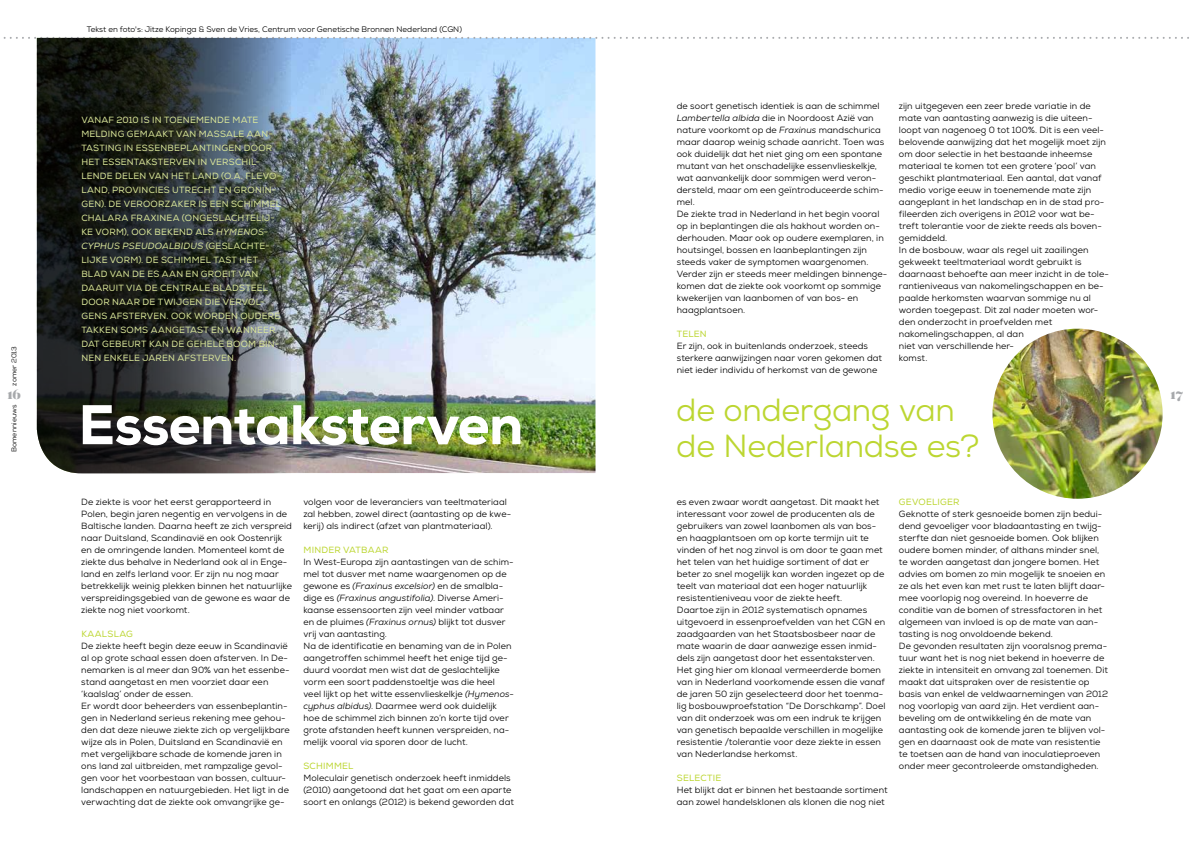
<style>
.page{position:relative;width:1191px;height:842px;background:#fff}
.page>*{position:absolute;margin:0;border:0;box-sizing:border-box;transform-origin:0 0}
.t1{font:800 55.7px "Nexa";letter-spacing:-.015em;color:#fff}
.t2{font:32px/36px "Nexa";letter-spacing:-.01em;color:#bcd631}
.t3{font:14px "Magnel";color:#a7a9ac}
.t4{font:9px/12px "Nexa";letter-spacing:.01em;color:#000}
.t5{font:9px/14px "Nexa";letter-spacing:.02em;color:#dce89a}
.t6{font:9px "Nexa";letter-spacing:.02em;color:#bcd631}
.t7{font:8px "Nexa";color:#000}
.t8{font:7px "Nexa";color:#000}
.s1{font-style:italic}
</style>
<div class="page">
<img style="left:291px;top:39px;width:304px;height:434px">
<svg style="left:3px;top:37px;width:1186px;height:2px"></svg>
<img style="left:992px;top:329px;width:170px;height:170px;border-radius:85px">
<img style="left:37px;top:38px;width:254px;height:435px">
<p class="t7" style="left:87px;top:24px;width:376px">Tekst en foto's: Jitze Kopinga &amp; Sven de Vries, Centrum voor Genetische Bronnen Nederland (CGN)</p>
<p class="t4" style="left:899px;top:100px;width:211px">zijn uitgegeven een zeer brede variatie in de mate van aantasting aanwezig is die uiteen&shy;loopt van nagenoeg 0 tot 100%. Dit is een veel&shy;belovende aanwijzing dat het mogelijk moet zijn om door selectie in het bestaande inheemse materiaal te komen tot een grotere ‘pool’ van geschikt plantmateriaal. Een aantal, dat vanaf medio vorige eeuw in toenemende mate zijn aangeplant in het landschap en in de stad pro&shy;fileerden zich overigens in 2012 voor wat be&shy;treft tolerantie voor de ziekte reeds als boven&shy;gemiddeld.<br>In de bosbouw, waar als regel uit zaailingen gekweekt teeltmateriaal wordt gebruikt is daarnaast behoefte aan meer inzicht in de tole&shy;rantieniveaus van nakomelingschappen en be&shy;paalde herkomsten waarvan sommige nu al worden toegepast. Dit zal nader moeten wor&shy;den onderzocht in proefvelden met nakomelingschappen, al dan<br>niet van verschillende her-<br>komst.</p>
<p class="t4" style="left:677px;top:100px;width:212px">de soort genetisch identiek is aan de schimmel <span class="s1">Lambertella albida</span> die in Noordoost Azië van nature voorkomt op de <span class="s1">Fraxinus</span> mandschurica maar daarop weinig schade aanricht. Toen was ook duidelijk dat het niet ging om een spontane mutant van het onschadelijke essenvlieskelkje, wat aanvankelijk door sommigen werd veron&shy;dersteld, maar om een geïntroduceerde schim&shy;mel.<br>De ziekte trad in Nederland in het begin vooral op in beplantingen die als hakhout worden on&shy;derhouden. Maar ook op oudere exemplaren, in houtsingel, bossen en laanbeplantingen zijn steeds vaker de symptomen waargenomen.<br>Verder zijn er steeds meer meldingen binnenge&shy;komen dat de ziekte ook voorkomt op sommige kwekerijen van laanbomen of van bos- en haagplantsoen.</p>
<p class="t6" style="left:677px;top:328px;width:31px">TELEN</p>
<p class="t4" style="left:677px;top:340px;width:207px">Er zijn, ook in buitenlands onderzoek, steeds sterkere aanwijzingen naar voren gekomen dat niet ieder individu of herkomst van de gewone</p>
<h2 class="t2" style="left:676px;top:392px;width:304px">de ondergang van de Nederlandse es?</h2>
<p class="t5" style="left:81px;top:113px;width:201px">VANAF 2010 IS IN TOENEMENDE MATE MELDING GEMAAKT VAN MASSALE AAN-TASTING IN ESSENBEPLANTINGEN DOOR HET ESSENTAKSTERVEN IN VERSCHIL-LENDE DELEN VAN HET LAND (O.A. FLEVO-LAND, PROVINCIES UTRECHT EN GRONIN-GEN). DE VEROORZAKER IS EEN SCHIMMEL CHALARA FRAXINEA (ONGESLACHTELIJ-KE VORM), OOK BEKEND ALS <span class="s1">HYMENOS-CYPHUS PSEUDOALBIDUS</span> (GESLACHTE-LIJKE VORM). DE SCHIMMEL TAST HET BLAD VAN DE ES AAN EN GROEIT VAN DAARUIT VIA DE CENTRALE BLADSTEEL DOOR NAAR DE TWIJGEN DIE VERVOL-GENS AFSTERVEN. OOK WORDEN OUDERE TAKKEN SOMS AANGETAST EN WANNEER DAT GEBEURT KAN DE GEHELE BOOM BIN-NEN ENKELE JAREN AFSTERVEN.</p>
<p class="t8" style="left:10px;top:386px;width:41px;rotate:-90deg">zomer 2013</p>
<h3 class="t3" style="left:7px;top:385px;width:15px">16</h3>
<h3 class="t3" style="left:1170px;top:385px;width:14px">17</h3>
<p class="t8" style="left:10px;top:452px;width:49px;rotate:-90deg">Bomennieuws</p>
<h1 class="t1" style="left:78px;top:389px;width:446px">Essentaksterven</h1>
<p class="t4" style="left:81px;top:496px;width:212px">De ziekte is voor het eerst gerapporteerd in Polen, begin jaren negentig en vervolgens in de Baltische landen. Daarna heeft ze zich verspreid naar Duitsland, Scandinavië en ook Oostenrijk en de omringende landen. Momenteel komt de ziekte dus behalve in Nederland ook al in Enge&shy;land en zelfs Ierland voor. Er zijn nu nog maar betrekkelijk weinig plekken binnen het natuurlijke verspreidingsgebied van de gewone es waar de ziekte nog niet voorkomt.</p>
<p class="t6" style="left:81px;top:628px;width:53px">KAALSLAG</p>
<p class="t4" style="left:81px;top:640px;width:210px">De ziekte heeft begin deze eeuw in Scandinavië al op grote schaal essen doen afsterven. In De&shy;nemarken is al meer dan 90% van het essenbe&shy;stand aangetast en men voorziet daar een ‘kaalslag’ onder de essen.<br>Er wordt door beheerders van essenbeplantin&shy;gen in Nederland serieus rekening mee gehou&shy;den dat deze nieuwe ziekte zich op vergelijkbare wijze als in Polen, Duitsland en Scandinavië en met vergelijkbare schade de komende jaren in ons land zal uitbreiden, met rampzalige gevol&shy;gen voor het voorbestaan van bossen, cultuur&shy;landschappen en natuurgebieden. Het ligt in de verwachting dat de ziekte ook omvangrijke ge-</p>
<p class="t4" style="left:303px;top:496px;width:209px">volgen voor de leveranciers van teeltmateriaal zal hebben, zowel direct (aantasting op de kwe&shy;kerij) als indirect (afzet van plantmateriaal).</p>
<p class="t6" style="left:303px;top:544px;width:86px">MINDER VATBAAR</p>
<p class="t4" style="left:303px;top:556px;width:212px">In West-Europa zijn aantastingen van de schim&shy;mel tot dusver met name waargenomen op de gewone es <span class="s1">(Fraxinus excelsior)</span> en de smalbla&shy;dige es <span class="s1">(Fraxinus angustifolia)</span>. Diverse Ameri&shy;kaanse essensoorten zijn veel minder vatbaar en de pluimes <span class="s1">(Fraxinus ornus)</span> blijkt tot dusver vrij van aantasting.<br>Na de identificatie en benaming van de in Polen aangetroffen schimmel heeft het enige tijd ge&shy;duurd voordat men wist dat de geslachtelijke vorm een soort paddenstoeltje was die heel veel lijkt op het witte essenvlieskelkje <span class="s1">(Hymenos&shy;cyphus albidus)</span>. Daarmee werd ook duidelijk hoe de schimmel zich binnen zo’n korte tijd over grote afstanden heeft kunnen verspreiden, na&shy;melijk vooral via sporen door de lucht.</p>
<p class="t6" style="left:303px;top:760px;width:52px">SCHIMMEL</p>
<p class="t4" style="left:303px;top:772px;width:212px">Moleculair genetisch onderzoek heeft inmiddels (2010) aangetoond dat het gaat om een aparte soort en onlangs (2012) is bekend geworden dat</p>
<p class="t4" style="left:677px;top:496px;width:210px">es even zwaar wordt aangetast. Dit maakt het interessant voor zowel de producenten als de gebruikers van zowel laanbomen als van bos&shy;en haagplantsoen om op korte termijn uit te vinden of het nog zinvol is om door te gaan met het telen van het huidige sortiment of dat er beter zo snel mogelijk kan worden ingezet op de teelt van materiaal dat een hoger natuurlijk resistentieniveau voor de ziekte heeft.<br>Daartoe zijn in 2012 systematisch opnames uitgevoerd in essenproefvelden van het CGN en zaadgaarden van het Staatsbosbeer naar de mate waarin de daar aanwezige essen inmid&shy;dels zijn aangetast door het essentaksterven.<br>Het ging hier om klonaal vermeerderde bomen van in Nederland voorkomende essen die vanaf de jaren 50 zijn geselecteerd door het toenma&shy;lig bosbouwproefstation “De Dorschkamp”. Doel van dit onderzoek was om een indruk te krijgen van genetisch bepaalde verschillen in mogelijke resistentie /tolerantie voor deze ziekte in essen van Nederlandse herkomst.</p>
<p class="t6" style="left:677px;top:772px;width:46px">SELECTIE</p>
<p class="t4" style="left:677px;top:784px;width:212px">Het blijkt dat er binnen het bestaande sortiment aan zowel handelsklonen als klonen die nog niet</p>
<p class="t6" style="left:899px;top:496px;width:62px">GEVOELIGER</p>
<p class="t4" style="left:899px;top:508px;width:211px">Geknotte of sterk gesnoeide bomen zijn bedui&shy;dend gevoeliger voor bladaantasting en twijg&shy;sterfte dan niet gesnoeide bomen. Ook blijken oudere bomen minder, of althans minder snel, te worden aangetast dan jongere bomen. Het advies om bomen zo min mogelijk te snoeien en ze als het even kan met rust te laten blijft daar&shy;mee voorlopig nog overeind. In hoeverre de conditie van de bomen of stressfactoren in het algemeen van invloed is op de mate van aan&shy;tasting is nog onvoldoende bekend.<br>De gevonden resultaten zijn vooralsnog prema&shy;tuur want het is nog niet bekend in hoeverre de ziekte in intensiteit en omvang zal toenemen. Dit maakt dat uitspraken over de resistentie op basis van enkel de veldwaarnemingen van 2012 nog voorlopig van aard zijn. Het verdient aan&shy;beveling om de ontwikkeling én de mate van aantasting ook de komende jaren te blijven vol&shy;gen en daarnaast ook de mate van resistentie te toetsen aan de hand van inoculatieproeven onder meer gecontroleerde omstandigheden.</p>
</div>
